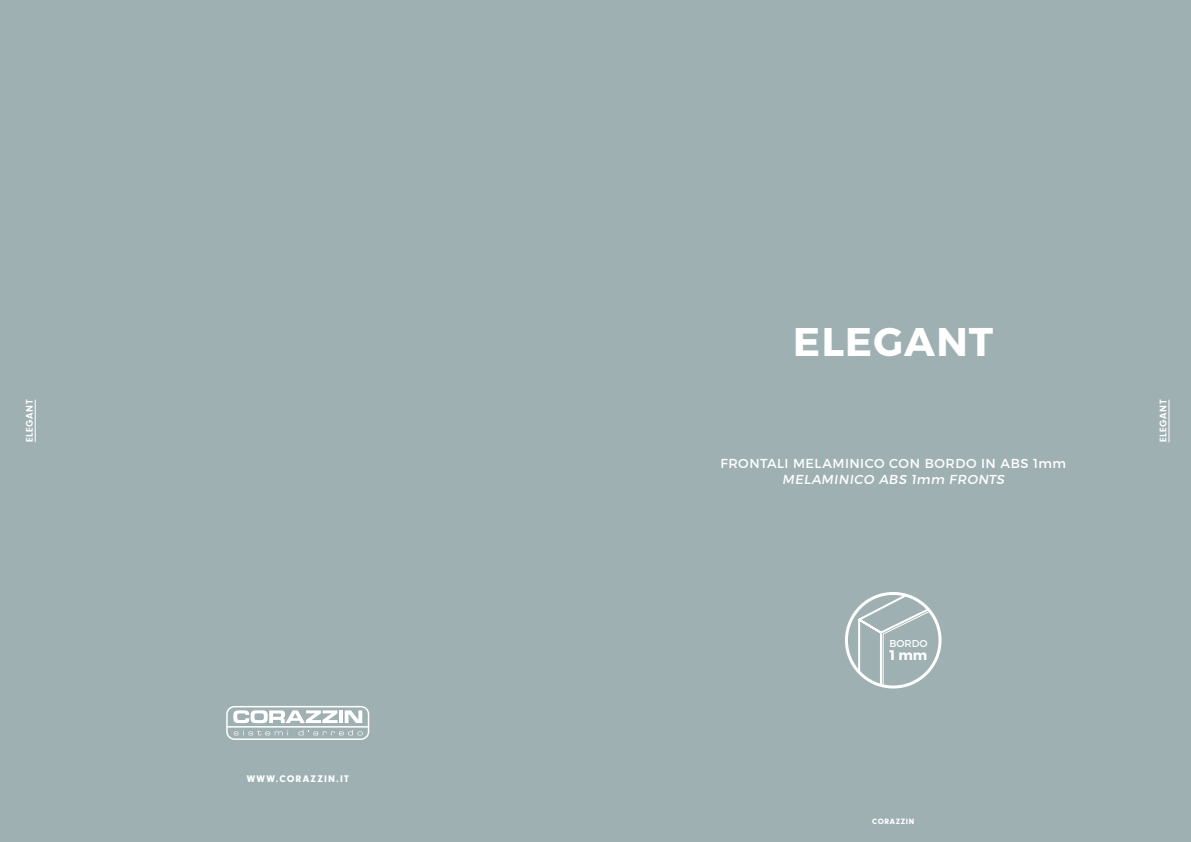
<style>
.page{position:relative;width:1191px;height:842px;background:#9fb0b2}
.page>*{position:absolute;margin:0;border:0;box-sizing:border-box;transform-origin:0 0}
.t1{font:40px "Trueno Bd";letter-spacing:.03em;color:#fff}
.t2{font:13.9px "Trueno Bd";color:#fff}
.t3{font:13px "Trueno Rg";letter-spacing:.035em;color:#fff}
.t4{font:13px "Trueno Rg It";letter-spacing:.045em;color:#fff}
.t5{font:10px "Neuzeit Gro T Blac";letter-spacing:.115em;color:#fff}
.t6{font:700 10px "Neuzeit Gro T";letter-spacing:.06em;color:#fff}
.t7{font:10px "Trueno Rg";color:#fff}
.t8{font:8px "Neuzeit Gro T Blac";letter-spacing:.07em;color:#fff}
</style>
<div class="page">
<svg style="left:345px;top:710px;width:17px;height:13px"></svg>
<svg style="left:233px;top:710px;width:104px;height:13px"></svg>
<hr style="left:339px;top:710px;width:4px;height:13px;background:#fff">
<div style="left:226px;top:706px;width:143px;height:34px;border:2px solid #fff;border-radius:8px"></div>
<hr style="left:227px;top:726px;width:142px;height:2px;background:#fff">
<svg style="left:234px;top:730px;width:54px;height:5px"></svg>
<svg style="left:298px;top:730px;width:65px;height:5px"></svg>
<svg style="left:855px;top:593px;width:79px;height:94px"></svg>
<div style="left:845px;top:592px;width:96px;height:96px;border:3px solid #fff;border-radius:50%"></div>
<hr style="left:1168px;top:400px;width:1px;height:42px;background:#fff">
<hr style="left:35px;top:400px;width:1px;height:42px;background:#fff">
<h1 class="t1" style="left:793px;top:317px;width:202px">ELEGANT</h1>
<p class="t6" style="left:24px;top:442px;width:44px;rotate:-90deg">ELEGANT</p>
<p class="t6" style="left:1157px;top:442px;width:44px;rotate:-90deg">ELEGANT</p>
<p class="t3" style="left:720px;top:456px;width:347px">FRONTALI MELAMINICO CON BORDO IN ABS 1mm</p>
<p class="t4" style="left:782px;top:471px;width:224px">MELAMINICO ABS 1mm FRONTS</p>
<p class="t5" style="left:247px;top:773px;width:104px">WWW.CORAZZIN.IT</p>
<p class="t7" style="left:889px;top:637px;width:39px">BORDO</p>
<p class="t2" style="left:889px;top:646px;width:39px">1 mm</p>
<p class="t8" style="left:872px;top:817px;width:44px">CORAZZIN</p>
</div>
